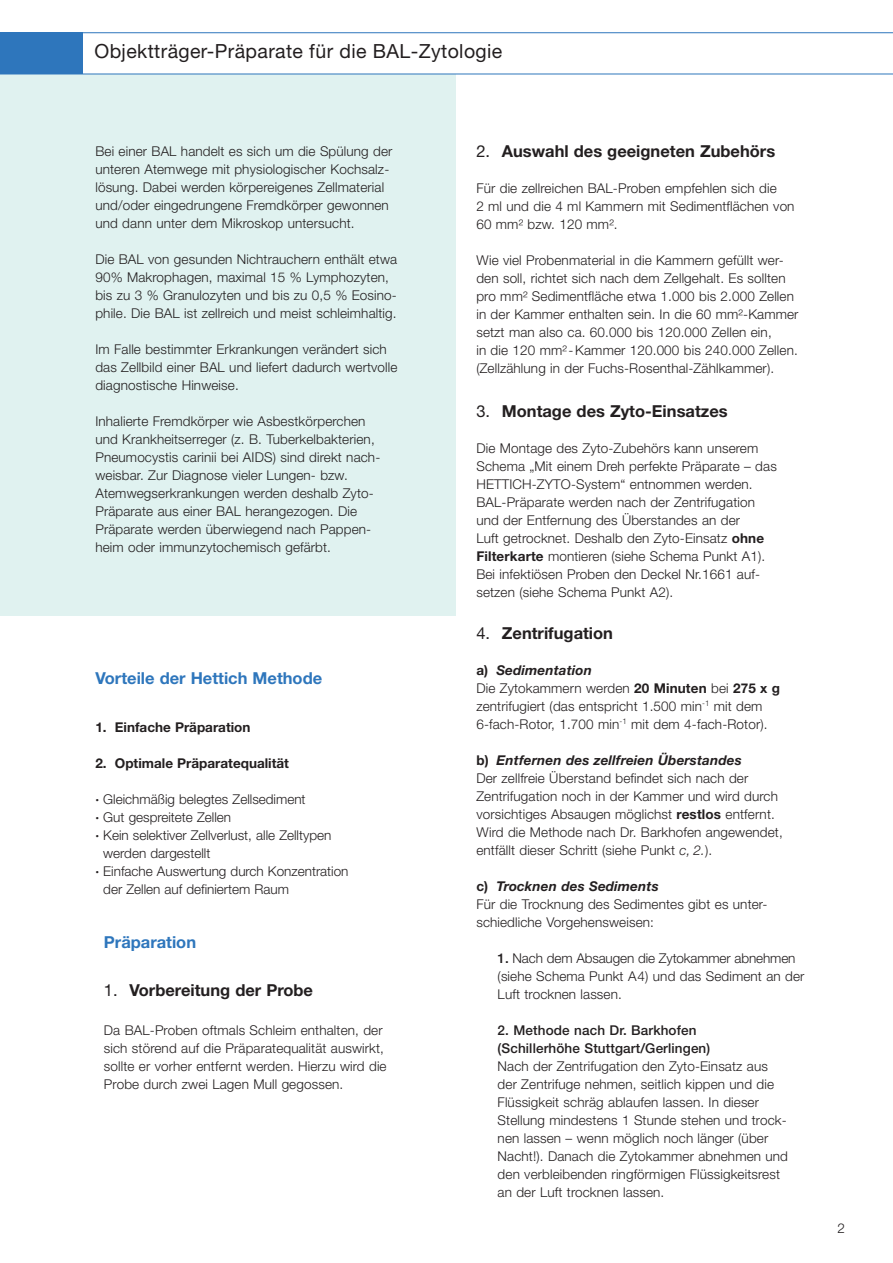
<style>
.page{position:relative;width:893px;height:1263px;background:#fff}
.page>*{position:absolute;margin:0;border:0;box-sizing:border-box;transform-origin:0 0}
.t1{font:19.5px "Helvetica Neue";letter-spacing:.02em;color:#231f20}
.t2{font:700 16.5px "Helvetica Neue";color:#231f20}
.t3{font:700 16.5px "Helvetica Neue";color:#2e76bc}
.t4{font:300 13.5px/18px "Helvetica Neue";letter-spacing:.01em;color:#231f20}
.t5{font:500 13.5px/18px "Helvetica Neue";letter-spacing:.01em;color:#231f20}
.t6{font:700 13.5px "Helvetica Neue";color:#231f20}
.s1{font-weight:700}
.s2{font-weight:700;color:#fff}
.s3{font-weight:400}
.s4{font-weight:700;font-style:italic}
.s5{font-style:italic}
.s6{font-weight:500}
</style>
<div class="page">
<div style="left:0;top:74px;width:455px;height:541px;background:#e0f2f0"></div>
<hr style="left:0;top:74px;width:893px;height:1px;background:#2e76bc">
<hr style="left:0;top:32px;width:893px;height:1px;background:#2e76bc">
<div style="left:0;top:33px;width:82px;height:41px;background:#2e76bc"></div>
<h1 class="t1" style="left:94px;top:40px;width:409px">Objektträger-Präparate für die BAL-Zytologie</h1>
<p class="t4" style="left:95px;top:142px;width:299px">Bei einer BAL handelt es sich um die Spülung der unteren Atemwege mit physiologischer Kochsalz&shy;lösung. Dabei werden körpereigenes Zellmaterial und/oder eingedrungene Fremdkörper gewonnen und dann unter dem Mikroskop untersucht.</p>
<p class="t4" style="left:95px;top:250px;width:303px">Die BAL von gesunden Nichtrauchern enthält etwa 90% Makrophagen, maximal 15 % Lymphozyten, bis zu 3 % Granulozyten und bis zu 0,5 % Eosino&shy;phile. Die BAL ist zellreich und meist schleimhaltig.</p>
<p class="t4" style="left:95px;top:340px;width:304px">Im Falle bestimmter Erkrankungen verändert sich das Zellbild einer BAL und liefert dadurch wertvolle diagnostische Hinweise.</p>
<p class="t4" style="left:95px;top:412px;width:286px">Inhalierte Fremdkörper wie Asbestkörperchen und Krankheitserreger (z. B. Tuberkelbakterien, Pneumocystis carinii bei AIDS) sind direkt nach&shy;weisbar. Zur Diagnose vieler Lungen- bzw.<br>Atemwegserkrankungen werden deshalb Zyto-Präparate aus einer BAL herangezogen. Die Präparate werden überwiegend nach Pappen&shy;heim oder immunzytochemisch gefärbt.</p>
<p class="t3" style="left:95px;top:668px;width:228px">Vorteile der Hettich Methode</p>
<p class="t6" style="left:95px;top:719px;width:157px">1. Einfache Präparation</p>
<p class="t6" style="left:95px;top:755px;width:195px">2. Optimale Präparatequalität</p>
<p class="t4" style="left:95px;top:790px;width:255px"><span class="s1">·</span> Gleichmäßig belegtes Zellsediment<br><span class="s1">·</span> Gut gespreitete Zellen<br><span class="s1">·</span> Kein selektiver Zellverlust, alle Zelltypen<br><span class="s2">·</span> werden dargestellt<br><span class="s1">·</span> Einfache Auswertung durch Konzentration <span class="s2">·</span> der Zellen auf definiertem Raum</p>
<p class="t3" style="left:104px;top:932px;width:94px">Präparation</p>
<p class="t2" style="left:104px;top:980px;width:211px"><span class="s3">1.</span> Vorbereitung der Probe</p>
<p class="t4" style="left:104px;top:1021px;width:284px">Da BAL-Proben oftmals Schleim enthalten, der sich störend auf die Präparatequalität auswirkt, sollte er vorher entfernt werden. Hierzu wird die Probe durch zwei Lagen Mull gegossen.</p>
<p class="t2" style="left:476px;top:141px;width:300px"><span class="s3">2.</span> Auswahl des geeigneten Zubehörs</p>
<p class="t4" style="left:476px;top:179px;width:320px">Für die zellreichen BAL-Proben empfehlen sich die<br>2 ml und die 4 ml Kammern mit Sedimentflächen von<br>60 mm² bzw. 120 mm².</p>
<p class="t4" style="left:476px;top:251px;width:324px">Wie viel Probenmaterial in die Kammern gefüllt wer&shy;den soll, richtet sich nach dem Zellgehalt. Es sollten pro mm² Sedimentfläche etwa 1.000 bis 2.000 Zellen in der Kammer enthalten sein. In die 60 mm²-Kammer setzt man also ca. 60.000 bis 120.000 Zellen ein,<br>in die 120 mm²-Kammer 120.000 bis 240.000 Zellen. (Zellzählung in der Fuchs-Rosenthal-Zählkammer).</p>
<p class="t2" style="left:476px;top:400px;width:253px"><span class="s3">3.</span> Montage des Zyto-Einsatzes</p>
<p class="t4" style="left:476px;top:438px;width:302px">Die Montage des Zyto-Zubehörs kann unserem Schema „Mit einem Dreh perfekte Präparate – das HETTICH-ZYTO-System“ entnommen werden.<br>BAL-Präparate werden nach der Zentrifugation und der Entfernung des Überstandes an der<br>Luft getrocknet. Deshalb den Zyto-Einsatz <span class="s1">ohne Filterkarte</span> montieren (siehe Schema Punkt A1).<br>Bei infektiösen Proben den Deckel Nr.1661 auf&shy;setzen (siehe Schema Punkt A2).</p>
<p class="t2" style="left:476px;top:622px;width:138px"><span class="s3">4.</span> Zentrifugation</p>
<p class="t4" style="left:476px;top:660px;width:305px"><span class="s1">a)</span> <span class="s4">Sedimentation<br></span>Die Zytokammern werden <span class="s1">20 Minuten</span> bei <span class="s1">275 x g </span>zentrifugiert (das entspricht 1.500 min<sup>-1</sup> mit dem 6-fach-Rotor, 1.700 min<sup>-1</sup> mit dem 4-fach-Rotor).</p>
<p class="t4" style="left:476px;top:750px;width:308px"><span class="s1">b)</span> <span class="s4">Entfernen des zellfreien Überstandes<br></span>Der zellfreie Überstand befindet sich nach der Zentrifugation noch in der Kammer und wird durch vorsichtiges Absaugen möglichst <span class="s1">restlos</span> entfernt.<br>Wird die Methode nach Dr. Barkhofen angewendet, entfällt dieser Schritt (siehe Punkt <span class="s5">c, 2.</span>).</p>
<p class="t4" style="left:476px;top:876px;width:293px"><span class="s1">c)</span> <span class="s4">Trocknen des Sediments<br></span>Für die Trocknung des Sedimentes gibt es unter&shy;schiedliche Vorgehensweisen:</p>
<p class="t4" style="left:498px;top:948px;width:308px"><span class="s6">1.</span> Nach dem Absaugen die Zytokammer abnehmen (siehe Schema Punkt A4) und das Sediment an der<br>Luft trocknen lassen.</p>
<p class="t5" style="left:498px;top:1021px;width:214px">2. Methode nach Dr. Barkhofen (Schillerhöhe Stuttgart/Gerlingen)</p>
<p class="t4" style="left:498px;top:1056px;width:292px">Nach der Zentrifugation den Zyto-Einsatz aus der Zentrifuge nehmen, seitlich kippen und die Flüssigkeit schräg ablaufen lassen. In dieser Stellung mindestens 1 Stunde stehen und trock&shy;nen lassen – wenn möglich noch länger (über Nacht!). Danach die Zytokammer abnehmen und den verbleibenden ringförmigen Flüssigkeitsrest an der Luft trocknen lassen.</p>
<p class="t4" style="left:837px;top:1218px;width:9px">2</p>
</div>
